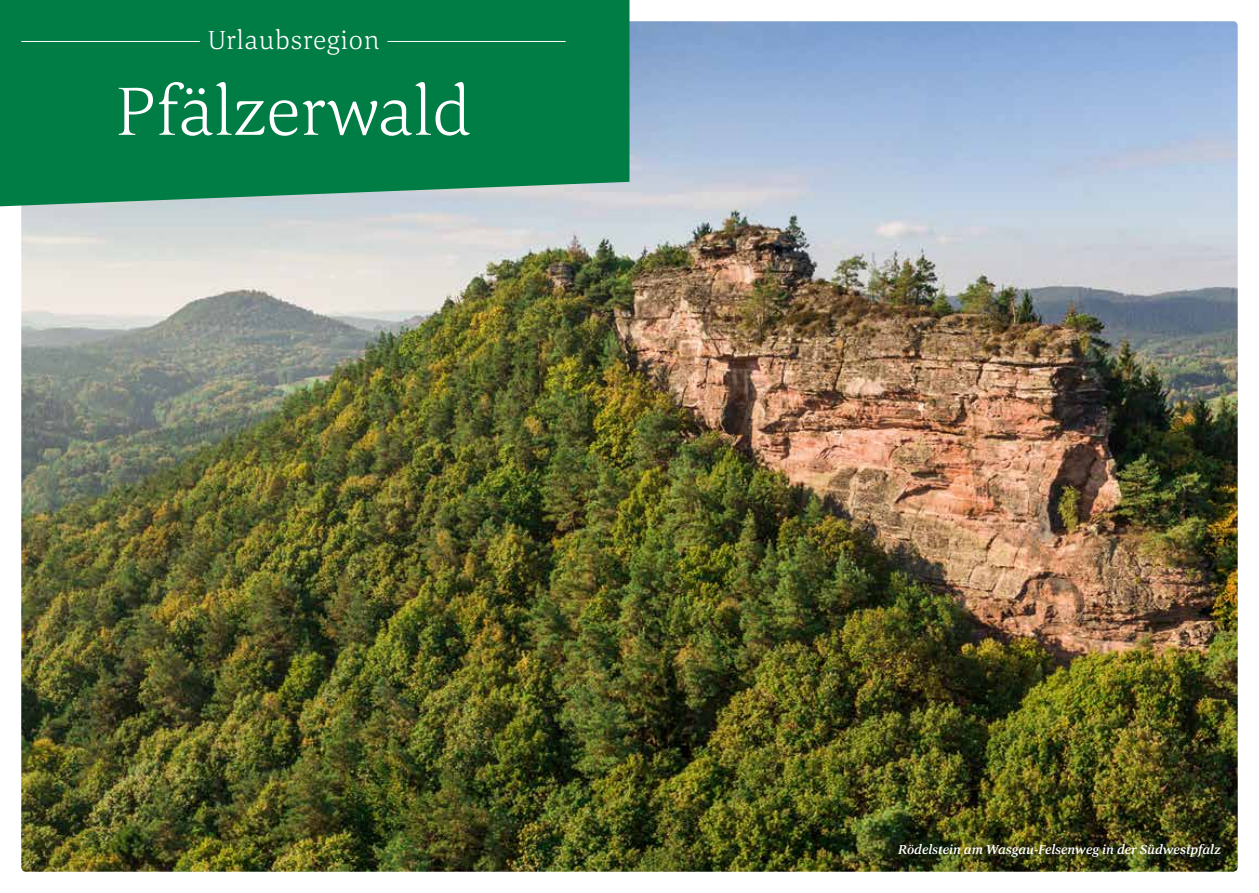
<style>
.page{position:relative;width:1259px;height:893px;background:#fff}
.page>*{position:absolute;margin:0;border:0;box-sizing:border-box;transform-origin:0 0}
.t1{font:300 70.5px "Corda";color:#fff}
.t2{font:300 27px "Corda";letter-spacing:.025em;color:#fff}
.t3{font:italic 500 13.5px "Corda";color:#fff}
</style>
<div class="page">
<img style="left:21px;top:21px;width:1216px;height:851px">
<div style="left:0;top:0;width:629px;height:206px;background:#007c45"></div>
<hr style="left:21px;top:41px;width:179px;height:1px;background:#fff">
<hr style="left:387px;top:41px;width:179px;height:1px;background:#fff">
<h2 class="t2" style="left:207px;top:22px;width:173px">Urlaubsregion</h2>
<h1 class="t1" style="left:115px;top:65px;width:358px">Pfälzerwald</h1>
<p class="t3" style="left:898px;top:840px;width:324px">Rödelstein am Wasgau-Felsenweg in der Südwestpfalz</p>
</div>
